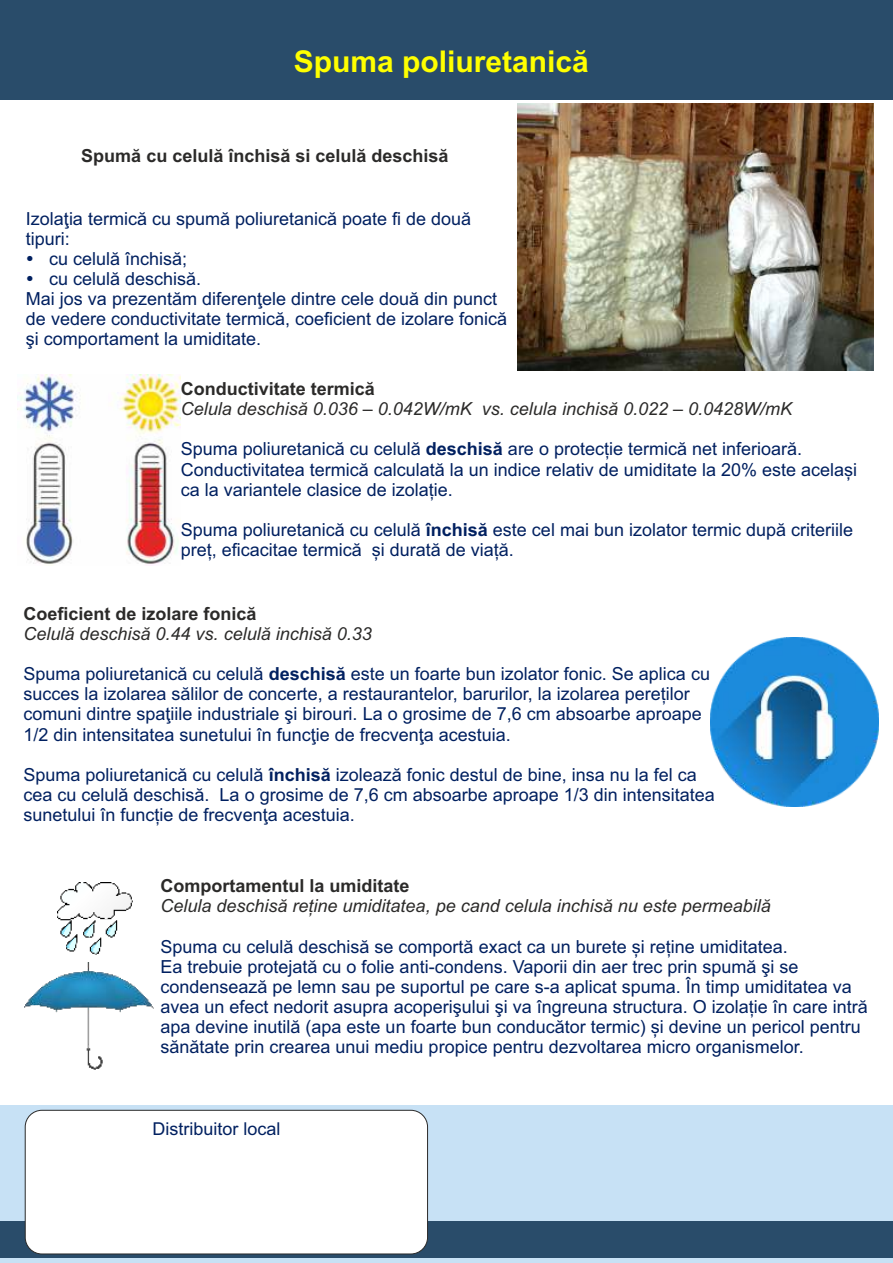
<style>
.page{position:relative;width:893px;height:1263px;background:#fff}
.page>*{position:absolute;margin:0;border:0;box-sizing:border-box;transform-origin:0 0}
.t1{font:700 30px "Arial";color:#ff0}
.t2{font:18px/20.1px "Arial";color:#002060}
.t3{font:italic 18px "Arial";color:#2b2a29}
.t4{font:700 18px "Arial";color:#2b2a29}
.t5{font:17.7px "Arial";color:#002060}
.s1{font-weight:700}
</style>
<div class="page">
<img style="left:517px;top:104px;width:356px;height:267px">
<img style="left:710px;top:638px;width:169px;height:168px">
<img style="left:18px;top:374px;width:162px;height:192px">
<img style="left:24px;top:962px;width:129px;height:107px">
<img style="left:57px;top:882px;width:76px;height:72px">
<div style="left:0;top:1105px;width:893px;height:158px;background:#c7e1f5"></div>
<div style="left:0;top:1221px;width:893px;height:36px;background:#294c6a"></div>
<div style="left:0;top:0;width:893px;height:99px;background:#294c6a"></div>
<div style="left:25px;top:1110px;width:403px;height:144px;background:#fff;border:1px solid #2b2a29;border-radius:17px"></div>
<img style="left:827px;top:1257px;width:51px;height:1px">
<div style="left:449px;top:1109px;width:283px;height:110px;background:#c7e1f5;border:1px solid #294c6a;border-radius:12px"></div>
<img style="left:425px;top:1120px;width:29px;height:124px">
<div style="left:47px;top:1106px;width:97px;height:98px;background:linear-gradient(to right,#fff,#fff)"></div>
<img style="left:48px;top:1108px;width:94px;height:93px">
<h1 class="t1" style="left:294px;top:51px;width:297px">Spuma poliuretanică</h1>
<p class="t4" style="left:81px;top:149px;width:369px">Spumă cu celulă închisă si celulă deschisă</p>
<p class="t2" style="left:26px;top:210px;width:447px">Izolaţia termică cu spumă poliuretanică poate fi de două</p>
<p class="t2" style="left:26px;top:230px;width:46px">tipuri:</p>
<p class="t2" style="left:49px;top:250px;width:140px">cu celulă închisă;</p>
<p class="t2" style="left:49px;top:270px;width:154px">cu celulă deschisă.</p>
<p class="t2" style="left:26px;top:290px;width:473px">Mai jos va prezentăm diferenţele dintre cele două din punct</p>
<p class="t2" style="left:26px;top:310px;width:483px">de vedere conductivitate termică, coeficient de izolare fonică</p>
<p class="t2" style="left:26px;top:331px;width:237px">şi comportament la umiditate.</p>
<p class="t4" style="left:181px;top:382px;width:196px">Conductivitate termică</p>
<p class="t3" style="left:181px;top:402px;width:613px">Celula deschisă 0.036 – 0.042W/mK vs. celula inchisă 0.022 – 0.0428W/mK</p>
<p class="t2" style="left:181px;top:441px;width:678px">Spuma poliuretanică cu celulă <span class="s1">deschisă</span> are o protecție termică net inferioară.<br>Conductivitatea termică calculată la un indice relativ de umiditate la 20% este același ca la variantele clasice de izolație.</p>
<p class="t2" style="left:181px;top:521px;width:674px">Spuma poliuretanică cu celulă <span class="s1">închisă</span> este cel mai bun izolator termic după criteriile preț, eficacitae termică și durată de viață.</p>
<p class="t4" style="left:24px;top:607px;width:235px">Coeficient de izolare fonică</p>
<p class="t3" style="left:24px;top:627px;width:350px">Celulă deschisă 0.44 vs. celulă inchisă 0.33</p>
<p class="t2" style="left:24px;top:665px;width:688px">Spuma poliuretanică cu celulă <span class="s1">deschisă</span> este un foarte bun izolator fonic. Se aplica cu succes la izolarea sălilor de concerte, a restaurantelor, barurilor, la izolarea pereților comuni dintre spaţiile industriale şi birouri. La o grosime de 7,6 cm absoarbe aproape 1/2 din intensitatea sunetului în funcţie de frecvenţa acestuia.</p>
<p class="t2" style="left:24px;top:766px;width:693px">Spuma poliuretanică cu celulă <span class="s1">închisă</span> izolează fonic destul de bine, insa nu la fel ca cea cu celulă deschisă. La o grosime de 7,6 cm absoarbe aproape 1/3 din intensitatea sunetului în funcție de frecvenţa acestuia.</p>
<p class="t4" style="left:160px;top:879px;width:251px">Comportamentul la umiditate</p>
<p class="t3" style="left:160px;top:899px;width:612px">Celula deschisă reține umiditatea, pe cand celula inchisă nu este permeabilă</p>
<p class="t2" style="left:160px;top:938px;width:709px">Spuma cu celulă deschisă se comportă exact ca un burete și reține umiditatea.<br>Ea trebuie protejată cu o folie anti-condens. Vaporii din aer trec prin spumă şi se condensează pe lemn sau pe suportul pe care s-a aplicat spuma. În timp umiditatea va avea un efect nedorit asupra acoperişului şi va îngreuna structura. O izolație în care intră apa devine inutilă (apa este un foarte bun conducător termic) și devine un pericol pentru sănătate prin crearea unui mediu propice pentru dezvoltarea micro organismelor.</p>
<p class="t5" style="left:153px;top:1122px;width:130px">Distribuitor local</p>
</div>
